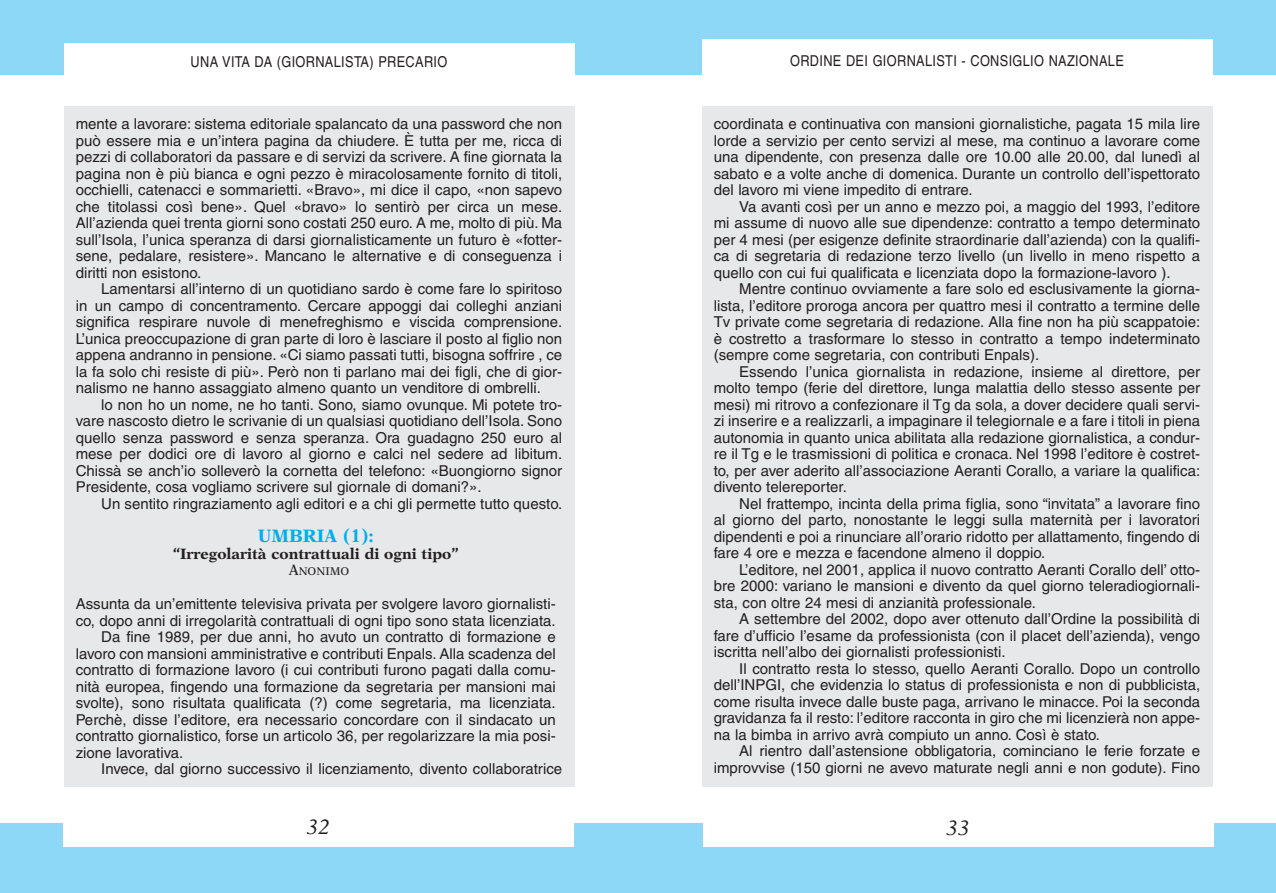
<style>
.page{position:relative;width:1276px;height:893px;background:#fff}
.page>*{position:absolute;margin:0;border:0;box-sizing:border-box;transform-origin:0 0}
.t1{font:italic 21px "New Aster";color:#231f20}
.t2{font:700 18px "New Aster";color:#00aeef}
.t3{font:15px/16.5px "Helvetica";color:#231f20;text-align:justify}
.t4{font:15px "Helvetica";letter-spacing:.03em;color:#231f20;scale:.85 1}
.t5{font:700 15px "New Aster";color:#231f20}
.t6{font:11.25px "New Aster";color:#231f20}
.s1{font-size:15px}
</style>
<div class="page">
<div style="left:702px;top:106px;width:510px;height:681px;background:#e7e8e9"></div>
<div style="left:0;top:823px;width:1276px;height:70px;background:#8dd7f7"></div>
<div style="left:0;top:0;width:1276px;height:74px;background:#8dd7f7"></div>
<div style="left:64px;top:106px;width:510px;height:681px;background:#e7e8e9"></div>
<div style="left:64px;top:44px;width:510px;height:35px;background:#fff"></div>
<div style="left:63px;top:811px;width:511px;height:36px;background:#fff"></div>
<div style="left:703px;top:812px;width:510px;height:35px;background:#fff"></div>
<div style="left:702px;top:40px;width:510px;height:42px;background:#fff"></div>
<p class="t4" style="left:190px;top:56px;width:304px">UNA VITA DA (GIORNALISTA) PRECARIO</p>
<p class="t3" style="left:76px;top:117px;width:488px">mente a lavorare: sistema editoriale spalancato da una password che non può essere mia e un’intera pagina da chiudere. È tutta per me, ricca di pezzi di collaboratori da passare e di servizi da scrivere. A fine giornata la pagina non è più bianca e ogni pezzo è miracolosamente fornito di titoli, occhielli, catenacci e sommarietti. «Bravo», mi dice il capo, «non sapevo che titolassi così bene». Quel «bravo» lo sentirò per circa un mese.<br>All’azienda quei trenta giorni sono costati 250 euro. A me, molto di più. Ma sull’Isola, l’unica speranza di darsi giornalisticamente un futuro è «fotter&shy;sene, pedalare, resistere». Mancano le alternative e di conseguenza i diritti non esistono.</p>
<p class="t3" style="left:76px;top:282px;width:488px;text-indent:26px">Lamentarsi all’interno di un quotidiano sardo è come fare lo spiritoso in un campo di concentramento. Cercare appoggi dai colleghi anziani significa respirare nuvole di menefreghismo e viscida comprensione.<br>L’unica preoccupazione di gran parte di loro è lasciare il posto al figlio non appena andranno in pensione. «Ci siamo passati tutti, bisogna soffrire , ce la fa solo chi resiste di più». Però non ti parlano mai dei figli, che di gior&shy;nalismo ne hanno assaggiato almeno quanto un venditore di ombrelli.</p>
<p class="t3" style="left:76px;top:397px;width:488px;text-indent:26px">lo non ho un nome, ne ho tanti. Sono, siamo ovunque. Mi potete tro&shy;vare nascosto dietro le scrivanie di un qualsiasi quotidiano dell’Isola. Sono quello senza password e senza speranza. Ora guadagno 250 euro al mese per dodici ore di lavoro al giorno e calci nel sedere ad libitum.<br>Chissà se anch’io solleverò la cornetta del telefono: «Buongiorno signor Presidente, cosa vogliamo scrivere sul giornale di domani?».</p>
<p class="t3" style="left:101px;top:496px;width:462px">Un sentito ringraziamento agli editori e a chi gli permette tutto questo.</p>
<p class="t2" style="left:258px;top:528px;width:117px">UMBRIA (1):</p>
<p class="t5" style="left:173px;top:547px;width:288px">“Irregolarità contrattuali di ogni tipo”</p>
<p class="t6" style="left:289px;top:567px;width:62px"><span class="s1">A</span>NONIMO</p>
<p class="t3" style="left:76px;top:597px;width:481px">Assunta da un’emittente televisiva privata per svolgere lavoro giornalisti-</p>
<p class="t3" style="left:76px;top:613px;width:481px">co, dopo anni di irregolarità contrattuali di ogni tipo sono stata licenziata.</p>
<p class="t3" style="left:101px;top:630px;width:456px">Da fine 1989, per due anni, ho avuto un contratto di formazione e</p>
<p class="t3" style="left:76px;top:646px;width:481px">lavoro con mansioni amministrative e contributi Enpals. Alla scadenza del</p>
<p class="t3" style="left:76px;top:663px;width:481px">contratto di formazione lavoro (i cui contributi furono pagati dalla comu-</p>
<p class="t3" style="left:76px;top:679px;width:481px">nità europea, fingendo una formazione da segretaria per mansioni mai</p>
<p class="t3" style="left:76px;top:696px;width:481px">svolte), sono risultata qualificata (?) come segretaria, ma licenziata.</p>
<p class="t3" style="left:76px;top:712px;width:481px">Perchè, disse l’editore, era necessario concordare con il sindacato un</p>
<p class="t3" style="left:76px;top:729px;width:481px">contratto giornalistico, forse un articolo 36, per regolarizzare la mia posi-</p>
<p class="t3" style="left:76px;top:745px;width:109px">zione lavorativa.</p>
<p class="t3" style="left:101px;top:762px;width:462px">Invece, dal giorno successivo il licenziamento, divento collaboratrice</p>
<p class="t4" style="left:790px;top:55px;width:394px">ORDINE DEI GIORNALISTI - CONSIGLIO NAZIONALE</p>
<p class="t3" style="left:714px;top:117px;width:488px">coordinata e continuativa con mansioni giornalistiche, pagata 15 mila lire lorde a servizio per cento servizi al mese, ma continuo a lavorare come una dipendente, con presenza dalle ore 10.00 alle 20.00, dal lunedì al sabato e a volte anche di domenica. Durante un controllo dell’ispettorato del lavoro mi viene impedito di entrare.</p>
<p class="t3" style="left:714px;top:199px;width:488px;text-indent:26px">Va avanti così per un anno e mezzo poi, a maggio del 1993, l’editore mi assume di nuovo alle sue dipendenze: contratto a tempo determinato per 4 mesi (per esigenze definite straordinarie dall’azienda) con la qualifi&shy;ca di segretaria di redazione terzo livello (un livello in meno rispetto a quello con cui fui qualificata e licenziata dopo la formazione-lavoro ).</p>
<p class="t3" style="left:714px;top:282px;width:488px;text-indent:26px">Mentre continuo ovviamente a fare solo ed esclusivamente la giorna&shy;lista, l’editore proroga ancora per quattro mesi il contratto a termine delle Tv private come segretaria di redazione. Alla fine non ha più scappatoie: è costretto a trasformare lo stesso in contratto a tempo indeterminato (sempre come segretaria, con contributi Enpals).</p>
<p class="t3" style="left:714px;top:364px;width:488px;text-indent:26px">Essendo l’unica giornalista in redazione, insieme al direttore, per molto tempo (ferie del direttore, lunga malattia dello stesso assente per mesi) mi ritrovo a confezionare il Tg da sola, a dover decidere quali servi&shy;zi inserire e a realizzarli, a impaginare il telegiornale e a fare i titoli in piena autonomia in quanto unica abilitata alla redazione giornalistica, a condur&shy;re il Tg e le trasmissioni di politica e cronaca. Nel 1998 l’editore è costret&shy;to, per aver aderito all’associazione Aeranti Corallo, a variare la qualifica: divento telereporter.</p>
<p class="t3" style="left:714px;top:496px;width:488px;text-indent:26px">Nel frattempo, incinta della prima figlia, sono “invitata” a lavorare fino al giorno del parto, nonostante le leggi sulla maternità per i lavoratori dipendenti e poi a rinunciare all’orario ridotto per allattamento, fingendo di fare 4 ore e mezza e facendone almeno il doppio.</p>
<p class="t3" style="left:714px;top:562px;width:488px;text-indent:26px">L’editore, nel 2001, applica il nuovo contratto Aeranti Corallo dell’ otto&shy;bre 2000: variano le mansioni e divento da quel giorno teleradiogiornali&shy;sta, con oltre 24 mesi di anzianità professionale.</p>
<p class="t3" style="left:714px;top:612px;width:488px;text-indent:26px">A settembre del 2002, dopo aver ottenuto dall’Ordine la possibilità di fare d’ufficio l’esame da professionista (con il placet dell’azienda), vengo iscritta nell’albo dei giornalisti professionisti.</p>
<p class="t3" style="left:714px;top:661px;width:488px;text-indent:26px">Il contratto resta lo stesso, quello Aeranti Corallo. Dopo un controllo dell’INPGI, che evidenzia lo status di professionista e non di pubblicista, come risulta invece dalle buste paga, arrivano le minacce. Poi la seconda gravidanza fa il resto: l’editore racconta in giro che mi licenzierà non appe&shy;na la bimba in arrivo avrà compiuto un anno. Così è stato.</p>
<p class="t3" style="left:714px;top:744px;width:488px;text-align:right">Al rientro dall’astensione obbligatoria, cominciano le ferie forzate e improvvise (150 giorni ne avevo maturate negli anni e non godute). Fino</p>
<h1 class="t1" style="left:307px;top:818px;width:25px">32</h1>
<h1 class="t1" style="left:946px;top:819px;width:25px">33</h1>
</div>
